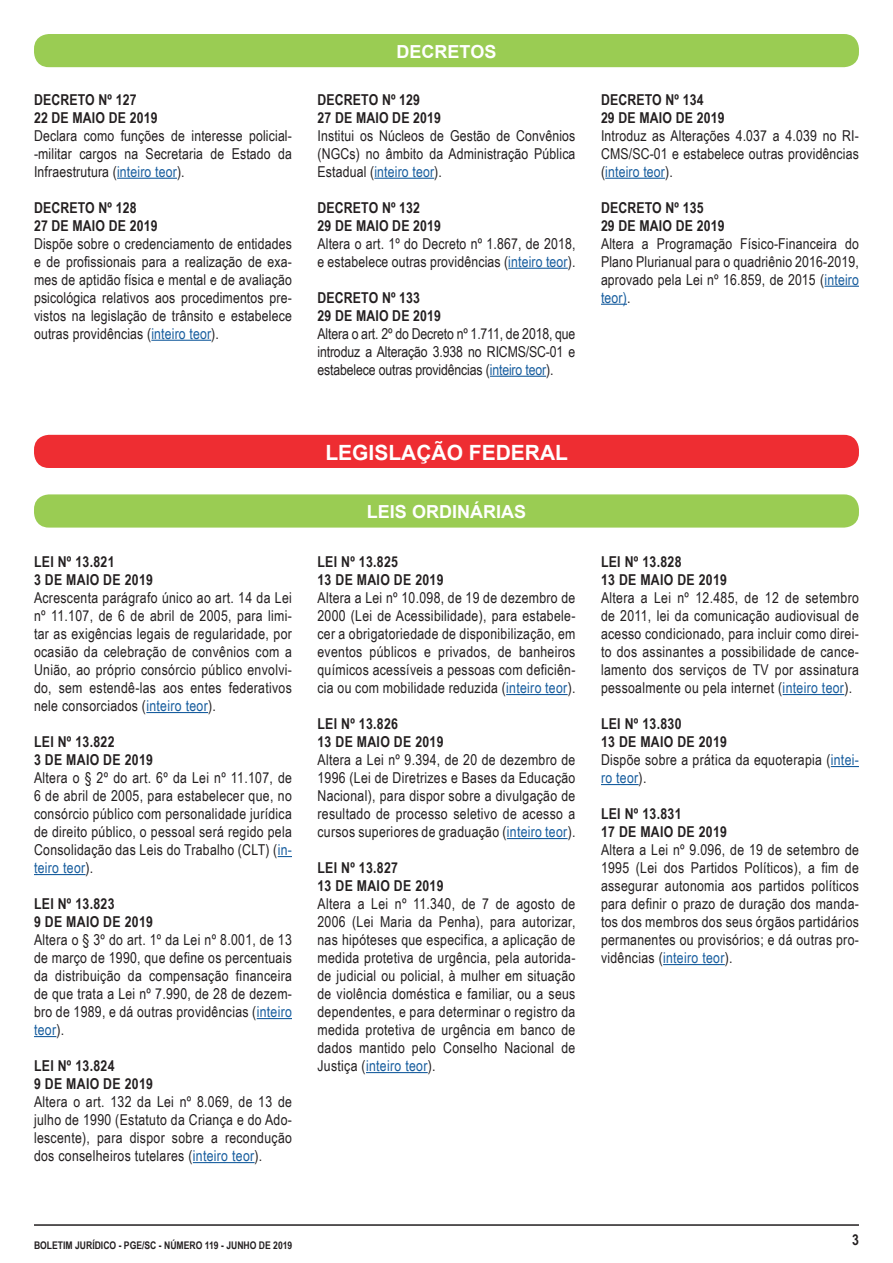
<style>
.page{position:relative;width:893px;height:1263px;background:#fff}
.page>*{position:absolute;margin:0;border:0;box-sizing:border-box;transform-origin:0 0}
.t1{font:700 21px "Arial";color:#fff}
.t2{font:700 18px "Arial";color:#fff}
.t3{font:15px/18px "Arial Narrow";letter-spacing:.02em;color:#231f20;text-align:justify}
.t4{font:700 15px "Arial Narrow";letter-spacing:.02em;color:#231f20}
.t5{font:700 10.5px "Arial Narrow";color:#231f20}
.s1{color:#175d9e}
</style>
<div class="page">
<hr style="left:34px;top:1224px;width:825px;height:2px;background:#231f20">
<div style="left:34px;top:435px;width:825px;height:33px;background:#ee2d32;border-radius:15px"></div>
<hr style="left:146px;top:712px;width:62px;height:1px;background:#175d9e">
<svg style="left:278px;top:856px;width:14px;height:1px"></svg>
<hr style="left:34px;top:874px;width:52px;height:1px;background:#175d9e">
<hr style="left:257px;top:1018px;width:35px;height:1px;background:#175d9e">
<svg style="left:34px;top:1036px;width:22px;height:1px"></svg>
<hr style="left:193px;top:1162px;width:62px;height:1px;background:#175d9e">
<div style="left:34px;top:494px;width:825px;height:34px;background:#9acc53;border-radius:15px"></div>
<hr style="left:117px;top:178px;width:60px;height:1px;background:#175d9e">
<hr style="left:151px;top:340px;width:60px;height:1px;background:#175d9e">
<div style="left:34px;top:34px;width:825px;height:33px;background:#9acc53;border-radius:15px"></div>
<hr style="left:374px;top:178px;width:60px;height:1px;background:#175d9e">
<hr style="left:508px;top:268px;width:60px;height:1px;background:#175d9e">
<hr style="left:490px;top:376px;width:56px;height:1px;background:#175d9e">
<hr style="left:605px;top:178px;width:60px;height:1px;background:#175d9e">
<hr style="left:824px;top:286px;width:35px;height:1px;background:#175d9e">
<svg style="left:601px;top:304px;width:26px;height:1px"></svg>
<hr style="left:506px;top:694px;width:62px;height:1px;background:#175d9e">
<hr style="left:507px;top:838px;width:61px;height:1px;background:#175d9e">
<hr style="left:366px;top:1072px;width:62px;height:1px;background:#175d9e">
<hr style="left:783px;top:694px;width:61px;height:1px;background:#175d9e">
<svg style="left:831px;top:766px;width:28px;height:1px"></svg>
<hr style="left:601px;top:784px;width:38px;height:1px;background:#175d9e">
<hr style="left:663px;top:964px;width:62px;height:1px;background:#175d9e">
<p class="t4" style="left:34px;top:88px;width:104px">DECRETO Nº 127</p>
<p class="t4" style="left:34px;top:106px;width:125px">22 DE MAIO DE 2019</p>
<p class="t3" style="left:34px;top:126px;width:259px">Declara como funções de interesse policial--militar cargos na Secretaria de Estado da Infraestrutura (<span class="s1">inteiro teor</span>).</p>
<p class="t4" style="left:34px;top:196px;width:104px">DECRETO Nº 128</p>
<p class="t4" style="left:34px;top:214px;width:125px">27 DE MAIO DE 2019</p>
<p class="t3" style="left:34px;top:234px;width:259px">Dispõe sobre o credenciamento de entidades e de profissionais para a realização de exa&shy;mes de aptidão física e mental e de avaliação psicológica relativos aos procedimentos pre&shy;vistos na legislação de trânsito e estabelece outras providências (<span class="s1">inteiro teor</span>).</p>
<p class="t4" style="left:34px;top:550px;width:82px">LEI Nº 13.821</p>
<p class="t4" style="left:34px;top:568px;width:120px">3 DE MAIO DE 2019</p>
<p class="t3" style="left:34px;top:588px;width:259px">Acrescenta parágrafo único ao art. 14 da Lei nº 11.107, de 6 de abril de 2005, para limi&shy;tar as exigências legais de regularidade, por ocasião da celebração de convênios com a União, ao próprio consórcio público envolvi&shy;do, sem estendê-las aos entes federativos nele consorciados (<span class="s1">inteiro teor</span>).</p>
<p class="t4" style="left:34px;top:730px;width:82px">LEI Nº 13.822</p>
<p class="t4" style="left:34px;top:748px;width:120px">3 DE MAIO DE 2019</p>
<p class="t3" style="left:34px;top:768px;width:259px">Altera o § 2º do art. 6º da Lei nº 11.107, de 6 de abril de 2005, para estabelecer que, no consórcio público com personalidade jurídica de direito público, o pessoal será regido pela Consolidação das Leis do Trabalho (CLT) (<span class="s1">in&shy;teiro teor</span>).</p>
<p class="t4" style="left:34px;top:892px;width:82px">LEI Nº 13.823</p>
<p class="t4" style="left:34px;top:910px;width:120px">9 DE MAIO DE 2019</p>
<p class="t3" style="left:34px;top:930px;width:259px">Altera o § 3º do art. 1º da Lei nº 8.001, de 13 de março de 1990, que define os percentuais da distribuição da compensação financeira de que trata a Lei nº 7.990, de 28 de dezem&shy;bro de 1989, e dá outras providências (<span class="s1">inteiro teor</span>).</p>
<p class="t4" style="left:34px;top:1054px;width:82px">LEI Nº 13.824</p>
<p class="t4" style="left:34px;top:1072px;width:120px">9 DE MAIO DE 2019</p>
<p class="t3" style="left:34px;top:1092px;width:259px">Altera o art. 132 da Lei nº 8.069, de 13 de julho de 1990 (Estatuto da Criança e do Ado&shy;lescente), para dispor sobre a recondução dos conselheiros tutelares (<span class="s1">inteiro teor</span>).</p>
<p class="t2" style="left:397px;top:39px;width:101px">DECRETOS</p>
<p class="t4" style="left:317px;top:88px;width:104px">DECRETO Nº 129</p>
<p class="t4" style="left:317px;top:106px;width:125px">27 DE MAIO DE 2019</p>
<p class="t3" style="left:317px;top:126px;width:259px">Institui os Núcleos de Gestão de Convênios (NGCs) no âmbito da Administração Pública Estadual (<span class="s1">inteiro teor</span>).</p>
<p class="t4" style="left:317px;top:196px;width:104px">DECRETO Nº 132</p>
<p class="t4" style="left:317px;top:214px;width:125px">29 DE MAIO DE 2019</p>
<p class="t3" style="left:317px;top:234px;width:259px">Altera o art. 1º do Decreto nº 1.867, de 2018, e estabelece outras providências (<span class="s1">inteiro teor</span>).</p>
<p class="t4" style="left:317px;top:286px;width:104px">DECRETO Nº 133</p>
<p class="t4" style="left:317px;top:304px;width:125px">29 DE MAIO DE 2019</p>
<p class="t3" style="left:317px;top:324px;width:259px">Altera o art. 2º do Decreto nº 1.711, de 2018, que introduz a Alteração 3.938 no RICMS/SC-01 e estabelece outras providências (<span class="s1">inteiro teor</span>).</p>
<p class="t1" style="left:325px;top:438px;width:244px">LEGISLAÇÃO FEDERAL</p>
<p class="t2" style="left:367px;top:500px;width:161px">LEIS ORDINÁRIAS</p>
<p class="t4" style="left:317px;top:550px;width:82px">LEI Nº 13.825</p>
<p class="t4" style="left:317px;top:568px;width:128px">13 DE MAIO DE 2019</p>
<p class="t3" style="left:317px;top:588px;width:259px">Altera a Lei nº 10.098, de 19 de dezembro de 2000 (Lei de Acessibilidade), para estabele&shy;cer a obrigatoriedade de disponibilização, em eventos públicos e privados, de banheiros químicos acessíveis a pessoas com deficiên&shy;cia ou com mobilidade reduzida (<span class="s1">inteiro teor</span>).</p>
<p class="t4" style="left:317px;top:712px;width:82px">LEI Nº 13.826</p>
<p class="t4" style="left:317px;top:730px;width:128px">13 DE MAIO DE 2019</p>
<p class="t3" style="left:317px;top:750px;width:259px">Altera a Lei nº 9.394, de 20 de dezembro de 1996 (Lei de Diretrizes e Bases da Educação Nacional), para dispor sobre a divulgação de resultado de processo seletivo de acesso a cursos superiores de graduação (<span class="s1">inteiro teor</span>).</p>
<p class="t4" style="left:317px;top:856px;width:82px">LEI Nº 13.827</p>
<p class="t4" style="left:317px;top:874px;width:128px">13 DE MAIO DE 2019</p>
<p class="t3" style="left:317px;top:894px;width:259px">Altera a Lei nº 11.340, de 7 de agosto de 2006 (Lei Maria da Penha), para autorizar, nas hipóteses que especifica, a aplicação de medida protetiva de urgência, pela autorida&shy;de judicial ou policial, à mulher em situação de violência doméstica e familiar, ou a seus dependentes, e para determinar o registro da medida protetiva de urgência em banco de dados mantido pelo Conselho Nacional de Justiça (<span class="s1">inteiro teor</span>).</p>
<p class="t4" style="left:601px;top:88px;width:104px">DECRETO Nº 134</p>
<p class="t4" style="left:601px;top:106px;width:125px">29 DE MAIO DE 2019</p>
<p class="t3" style="left:601px;top:126px;width:259px">Introduz as Alterações 4.037 a 4.039 no RI-CMS/SC-01 e estabelece outras providências (<span class="s1">inteiro teor</span>).</p>
<p class="t4" style="left:601px;top:196px;width:104px">DECRETO Nº 135</p>
<p class="t4" style="left:601px;top:214px;width:125px">29 DE MAIO DE 2019</p>
<p class="t3" style="left:601px;top:234px;width:259px">Altera a Programação Físico-Financeira do Plano Plurianual para o quadriênio 2016-2019, aprovado pela Lei nº 16.859, de 2015 (<span class="s1">inteiro teor)</span>.</p>
<p class="t4" style="left:601px;top:550px;width:82px">LEI Nº 13.828</p>
<p class="t4" style="left:601px;top:568px;width:128px">13 DE MAIO DE 2019</p>
<p class="t3" style="left:601px;top:588px;width:259px">Altera a Lei nº 12.485, de 12 de setembro de 2011, lei da comunicação audiovisual de acesso condicionado, para incluir como direi&shy;to dos assinantes a possibilidade de cance&shy;lamento dos serviços de TV por assinatura pessoalmente ou pela internet (<span class="s1">inteiro teor</span>).</p>
<p class="t4" style="left:601px;top:712px;width:82px">LEI Nº 13.830</p>
<p class="t4" style="left:601px;top:730px;width:128px">13 DE MAIO DE 2019</p>
<p class="t3" style="left:601px;top:750px;width:259px">Dispõe sobre a prática da equoterapia (<span class="s1">intei&shy;ro teor</span>).</p>
<p class="t4" style="left:601px;top:802px;width:82px">LEI Nº 13.831</p>
<p class="t4" style="left:601px;top:820px;width:128px">17 DE MAIO DE 2019</p>
<p class="t3" style="left:601px;top:840px;width:259px">Altera a Lei nº 9.096, de 19 de setembro de 1995 (Lei dos Partidos Políticos), a fim de assegurar autonomia aos partidos políticos para definir o prazo de duração dos manda&shy;tos dos membros dos seus órgãos partidários permanentes ou provisórios; e dá outras pro&shy;vidências (<span class="s1">inteiro teor</span>).</p>
<p class="t5" style="left:34px;top:1237px;width:260px">BOLETIM JURÍDICO - PGE/SC - NÚMERO 119 - JUNHO DE 2019</p>
<p class="t4" style="left:852px;top:1228px;width:8px">3</p>
</div>
